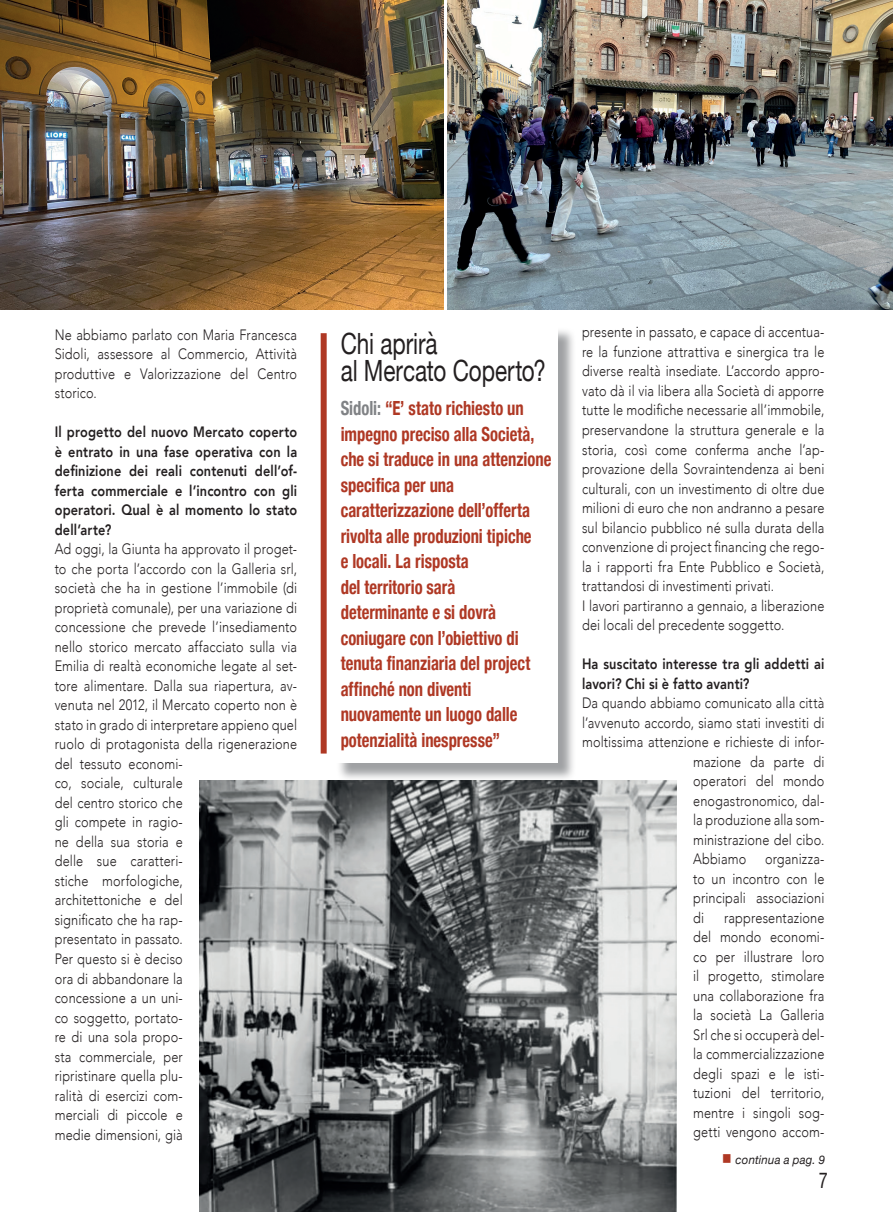
<style>
.page{position:relative;width:893px;height:1212px;background:#fff}
.page>*{position:absolute;margin:0;border:0;box-sizing:border-box;transform-origin:0 0}
.t1{font:29.25px/27px "Helvetica Neue";letter-spacing:-.005em;color:#231f20;scale:.77 1}
.t2{font:21.6px "Helvetica Neue";color:#231f20;scale:.75 1}
.t3{font:700 condensed 19.5px/25.5px "Helvetica Neue";color:#af3824;scale:.85 1}
.t4{font:300 15px/19.5px "Avenir";letter-spacing:.01em;color:#231f20;text-align:justify;scale:.85 1}
.t5{font:800 15px/19.5px "Avenir";letter-spacing:.01em;color:#231f20;text-align:justify;scale:.85 1}
.t6{font:italic 12px "Helvetica Neue";letter-spacing:.015em;color:#231f20;scale:.95 1}
.s1{color:#808285}
.s2{color:#af3824}
</style>
<div class="page">
<div style="left:336px;top:327px;width:241px;height:454px;background:#808285;opacity:.75"></div>
<div style="left:334px;top:324px;width:224px;height:439px;background:#fff"></div>
<div style="left:321px;top:333px;width:6px;height:420px;background:#af3824"></div>
<img style="left:200px;top:781px;width:476px;height:431px">
<img style="left:0;top:0;width:444px;height:309px">
<img style="left:447px;top:0;width:446px;height:309px">
<p class="t4" style="left:55px;top:325px;width:287px">Ne abbiamo parlato con Maria Francesca Sidoli, assessore al Commercio, Attività produttive e Valorizzazione del Centro storico.</p>
<p class="t5" style="left:55px;top:422px;width:287px">Il progetto del nuovo Mercato coperto è entrato in una fase operativa con la definizione dei reali contenuti dell’of&shy;ferta commerciale e l’incontro con gli operatori. Qual è al momento lo stato dell’arte?</p>
<p class="t4" style="left:55px;top:539px;width:287px;text-align:left">Ad oggi, la Giunta ha approvato il proget&shy;to che porta l’accordo con la Galleria srl, società che ha in gestione l’immobile (di proprietà comunale), per una variazione di concessione che prevede l’insediamento nello storico mercato affacciato sulla via<br>Emilia di realtà economiche legate al set&shy;tore alimentare. Dalla sua riapertura, av&shy;venuta nel 2012, il Mercato coperto non è stato in grado di interpretare appieno quel ruolo di protagonista della rigenerazione del tessuto economi-<br>co, sociale, culturale<br>del centro storico che<br>gli compete in ragio-<br>ne della sua storia e<br>delle sue caratteri-<br>stiche morfologiche,<br>architettoniche e del<br>significato che ha rap-<br>presentato in passato.<br>Per questo si è deciso<br>ora di abbandonare la<br>concessione a un uni-<br>co soggetto, portato-<br>re di una sola propo-<br>sta commerciale, per<br>ripristinare quella plu-<br>ralità di esercizi com-<br>merciali di piccole e<br>medie dimensioni, già</p>
<h1 class="t1" style="left:341px;top:331px;width:268px">Chi aprirà<br>al Mercato Coperto?</h1>
<p class="t3" style="left:341px;top:394px;width:249px"><span class="s1">Sidoli:</span> “E’ stato richiesto un impegno preciso alla Società, che si traduce in una attenzione specifica per una caratterizzazione dell’offerta rivolta alle produzioni tipiche<br>e locali. La risposta<br>del territorio sarà<br>determinante e si dovrà coniugare con l’obiettivo di tenuta finanziaria del project affinché non diventi nuovamente un luogo dalle potenzialità inespresse”</p>
<p class="t4" style="left:582px;top:323px;width:287px;text-align:left">presente in passato, e capace di accentua&shy;re la funzione attrattiva e sinergica tra le diverse realtà insediate. L’accordo appro&shy;vato dà il via libera alla Società di apporre tutte le modifiche necessarie all’immobile, preservandone la struttura generale e la storia, così come conferma anche l’ap&shy;provazione della Sovraintendenza ai beni culturali, con un investimento di oltre due milioni di euro che non andranno a pesare sul bilancio pubblico né sulla durata della convenzione di project financing che rego&shy;la i rapporti fra Ente Pubblico e Società, trattandosi di investimenti privati.<br>I lavori partiranno a gennaio, a liberazione dei locali del precedente soggetto.</p>
<p class="t5" style="left:582px;top:654px;width:287px">Ha suscitato interesse tra gli addetti ai lavori? Chi si è fatto avanti?</p>
<p class="t4" style="left:582px;top:693px;width:287px">Da quando abbiamo comunicato alla città</p>
<p class="t4" style="left:582px;top:713px;width:287px">l’avvenuto accordo, siamo stati investiti di</p>
<p class="t4" style="left:582px;top:732px;width:287px">moltissima attenzione e richieste di infor-</p>
<p class="t4" style="left:693px;top:752px;width:156px">mazione da parte di</p>
<p class="t4" style="left:693px;top:771px;width:156px">operatori del mondo</p>
<p class="t4" style="left:693px;top:791px;width:156px">enogastronomico, dal-</p>
<p class="t4" style="left:693px;top:810px;width:156px">la produzione alla som-</p>
<p class="t4" style="left:693px;top:830px;width:156px">ministrazione del cibo.</p>
<p class="t4" style="left:693px;top:849px;width:64px">Abbiamo</p>
<p class="t4" style="left:693px;top:849px;width:156px;text-indent:72px">organizza&shy;to un incontro con le principali associazioni di</p>
<p class="t4" style="left:693px;top:908px;width:156px;text-indent:31px">rappresentazione del mondo economi&shy;co per illustrare loro il progetto, stimolare una collaborazione fra la società La Galleria Srl che si occuperà del&shy;la commercializzazione degli spazi e le isti&shy;tuzioni del territorio, mentre i singoli sog&shy;getti vengono accom-</p>
<p class="t6" style="left:722px;top:1151px;width:110px"><span class="s2">■</span> continua a pag. 9</p>
<h2 class="t2" style="left:819px;top:1165px;width:14px">7</h2>
</div>
